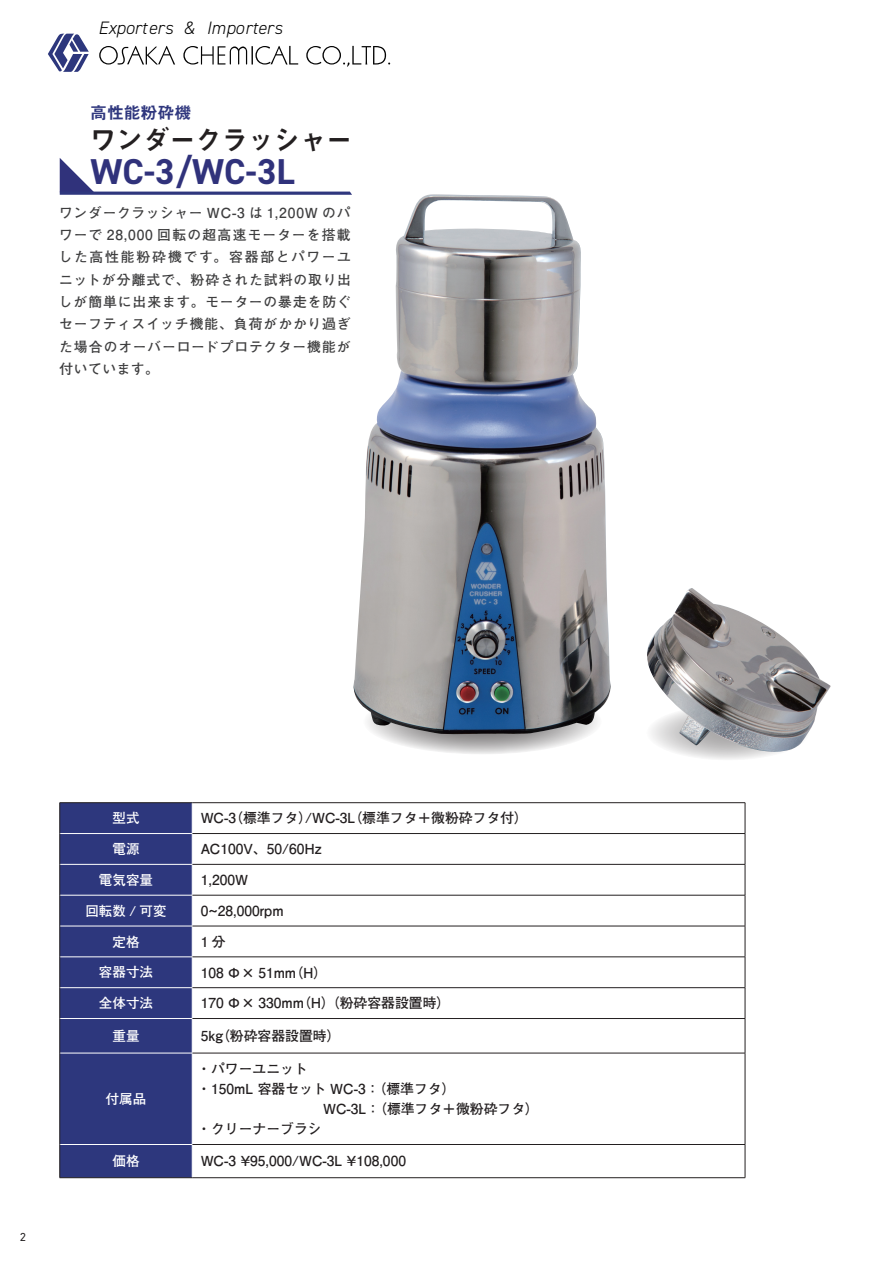
<style>
.page{position:relative;width:893px;height:1263px;background:#fff}
.page>*{position:absolute;margin:0;border:0;box-sizing:border-box;transform-origin:0 0}
.t1{font:700 36px "DIN2014";color:#30327b}
.t2{font:27px "Midashi Go Pro MB31";letter-spacing:-.03em;color:#231f20}
.t3{font:italic 300 18px "DIN2014";color:#030303}
.t4{font:16.95px "Midashi Go Pro MB31";letter-spacing:-.01em;color:#2f377e}
.t5{font:500 13.8px "P Futo Go B101 Pr 6 N";color:#231f20}
.t6{font:500 13.8px/22.4px "P Futo Go B101 Pr 6 N";letter-spacing:.05em;color:#3e3e3f;text-align:justify}
.t7{font:500 13.5px "P Futo Go B101 Pr 6 N";color:#fff}
.t8{font:11.7px "DIN2014";color:#231f20}
</style>
<div class="page">
<svg style="left:646px;top:705px;width:164px;height:56px"></svg>
<svg style="left:60px;top:803px;width:132px;height:374px;fill:#2d377d"></svg>
<hr style="left:60px;top:833px;width:132px;height:1px;background:#fff">
<hr style="left:60px;top:864px;width:132px;height:1px;background:#fff">
<hr style="left:60px;top:895px;width:132px;height:1px;background:#fff">
<hr style="left:60px;top:926px;width:132px;height:1px;background:#fff">
<hr style="left:60px;top:956px;width:132px;height:1px;background:#fff">
<hr style="left:60px;top:987px;width:132px;height:1px;background:#fff">
<hr style="left:60px;top:1018px;width:132px;height:1px;background:#fff">
<hr style="left:60px;top:1053px;width:132px;height:1px;background:#fff">
<hr style="left:60px;top:1144px;width:132px;height:1px;background:#fff">
<hr style="left:60px;top:802px;width:132px;height:1px;background:#231f20">
<hr style="left:59px;top:803px;width:1px;height:30px;background:#231f20">
<hr style="left:192px;top:802px;width:553px;height:1px;background:#231f20">
<hr style="left:745px;top:803px;width:1px;height:30px;background:#231f20">
<hr style="left:59px;top:833px;width:1px;height:31px;background:#231f20">
<hr style="left:745px;top:834px;width:1px;height:30px;background:#231f20">
<hr style="left:59px;top:864px;width:1px;height:31px;background:#231f20">
<hr style="left:745px;top:864px;width:1px;height:31px;background:#231f20">
<hr style="left:59px;top:895px;width:1px;height:31px;background:#231f20">
<hr style="left:745px;top:895px;width:1px;height:31px;background:#231f20">
<hr style="left:59px;top:926px;width:1px;height:31px;background:#231f20">
<hr style="left:745px;top:926px;width:1px;height:31px;background:#231f20">
<hr style="left:59px;top:957px;width:1px;height:31px;background:#231f20">
<hr style="left:745px;top:957px;width:1px;height:30px;background:#231f20">
<hr style="left:59px;top:988px;width:1px;height:30px;background:#231f20">
<hr style="left:745px;top:988px;width:1px;height:30px;background:#231f20">
<hr style="left:59px;top:1018px;width:1px;height:35px;background:#231f20">
<hr style="left:745px;top:1019px;width:1px;height:34px;background:#231f20">
<hr style="left:59px;top:1053px;width:1px;height:91px;background:#231f20">
<hr style="left:745px;top:1053px;width:1px;height:91px;background:#231f20">
<hr style="left:59px;top:1144px;width:1px;height:33px;background:#231f20">
<hr style="left:745px;top:1145px;width:1px;height:32px;background:#231f20">
<hr style="left:60px;top:1177px;width:132px;height:1px;background:#231f20">
<hr style="left:192px;top:1177px;width:553px;height:1px;background:#231f20">
<hr style="left:192px;top:833px;width:553px;height:1px;background:#231f20">
<hr style="left:192px;top:864px;width:553px;height:1px;background:#231f20">
<hr style="left:192px;top:895px;width:553px;height:1px;background:#231f20">
<hr style="left:192px;top:926px;width:553px;height:1px;background:#231f20">
<hr style="left:192px;top:956px;width:553px;height:1px;background:#231f20">
<hr style="left:192px;top:987px;width:553px;height:1px;background:#231f20">
<hr style="left:192px;top:1018px;width:553px;height:1px;background:#231f20">
<hr style="left:192px;top:1053px;width:553px;height:1px;background:#231f20">
<hr style="left:192px;top:1144px;width:553px;height:1px;background:#231f20">
<svg style="left:99px;top:46px;width:76px;height:19px"></svg>
<svg style="left:306px;top:46px;width:84px;height:21px"></svg>
<svg style="left:183px;top:46px;width:115px;height:19px"></svg>
<svg style="left:48px;top:34px;width:41px;height:38px"></svg>
<svg style="left:60px;top:158px;width:292px;height:37px"></svg>
<img style="left:351px;top:194px;width:480px;height:558px">
<h3 class="t3" style="left:98px;top:17px;width:186px">Exporters &amp; Importers</h3>
<p class="t4" style="left:90px;top:99px;width:103px">高性能粉砕機</p>
<h2 class="t2" style="left:90px;top:119px;width:264px">ワンダークラッシャー</h2>
<h1 class="t1" style="left:90px;top:148px;width:206px">WC-3/WC-3L</h1>
<p class="t6" style="left:59px;top:201px;width:294px">ワンダークラッシャー WC-3 は 1,200W のパワーで 28,000 回転の超高速モーターを搭載した高性能粉砕機です。容器部とパワーユニットが分離式で、粉砕された試料の取り出しが簡単に出来ます。モーターの暴走を防ぐセーフティスイッチ機能、負荷がかかり過ぎた場合のオーバーロードプロテクター機能が付いています。</p>
<p class="t8" style="left:20px;top:1229px;width:7px">2</p>
<p class="t7" style="left:112px;top:807px;width:28px">型式</p>
<p class="t5" style="left:201px;top:807px;width:329px">WC-3（標準フタ）/WC-3L（標準フタ＋微粉砕フタ付）</p>
<p class="t7" style="left:112px;top:838px;width:28px">電源</p>
<p class="t5" style="left:201px;top:838px;width:123px">AC100V、50/60Hz</p>
<p class="t7" style="left:99px;top:869px;width:55px">電気容量</p>
<p class="t5" style="left:201px;top:869px;width:49px">1,200W</p>
<p class="t7" style="left:85px;top:900px;width:82px">回転数 / 可変</p>
<p class="t5" style="left:201px;top:899px;width:84px">0~28,000rpm</p>
<p class="t7" style="left:112px;top:931px;width:28px">定格</p>
<p class="t5" style="left:201px;top:930px;width:26px">1分</p>
<p class="t7" style="left:99px;top:961px;width:55px">容器寸法</p>
<p class="t5" style="left:201px;top:961px;width:128px">108 Φ× 51mm（H）</p>
<p class="t7" style="left:99px;top:992px;width:55px">全体寸法</p>
<p class="t5" style="left:201px;top:992px;width:251px">170 Φ× 330mm（H）（粉砕容器設置時）</p>
<p class="t7" style="left:112px;top:1025px;width:28px">重量</p>
<p class="t5" style="left:201px;top:1025px;width:141px">5kg（粉砕容器設置時）</p>
<p class="t7" style="left:106px;top:1088px;width:42px">付属品</p>
<p class="t5" style="left:197px;top:1057px;width:112px">・パワーユニット</p>
<p class="t5" style="left:197px;top:1078px;width:260px">・150mL 容器セット WC-3：（標準フタ）</p>
<p class="t5" style="left:323px;top:1098px;width:217px">WC-3L：（標準フタ＋微粉砕フタ）</p>
<p class="t5" style="left:197px;top:1118px;width:126px">・クリーナーブラシ</p>
<p class="t7" style="left:112px;top:1150px;width:28px">価格</p>
<p class="t5" style="left:201px;top:1150px;width:207px">WC-3 ¥95,000/WC-3L ¥108,000</p>
</div>
